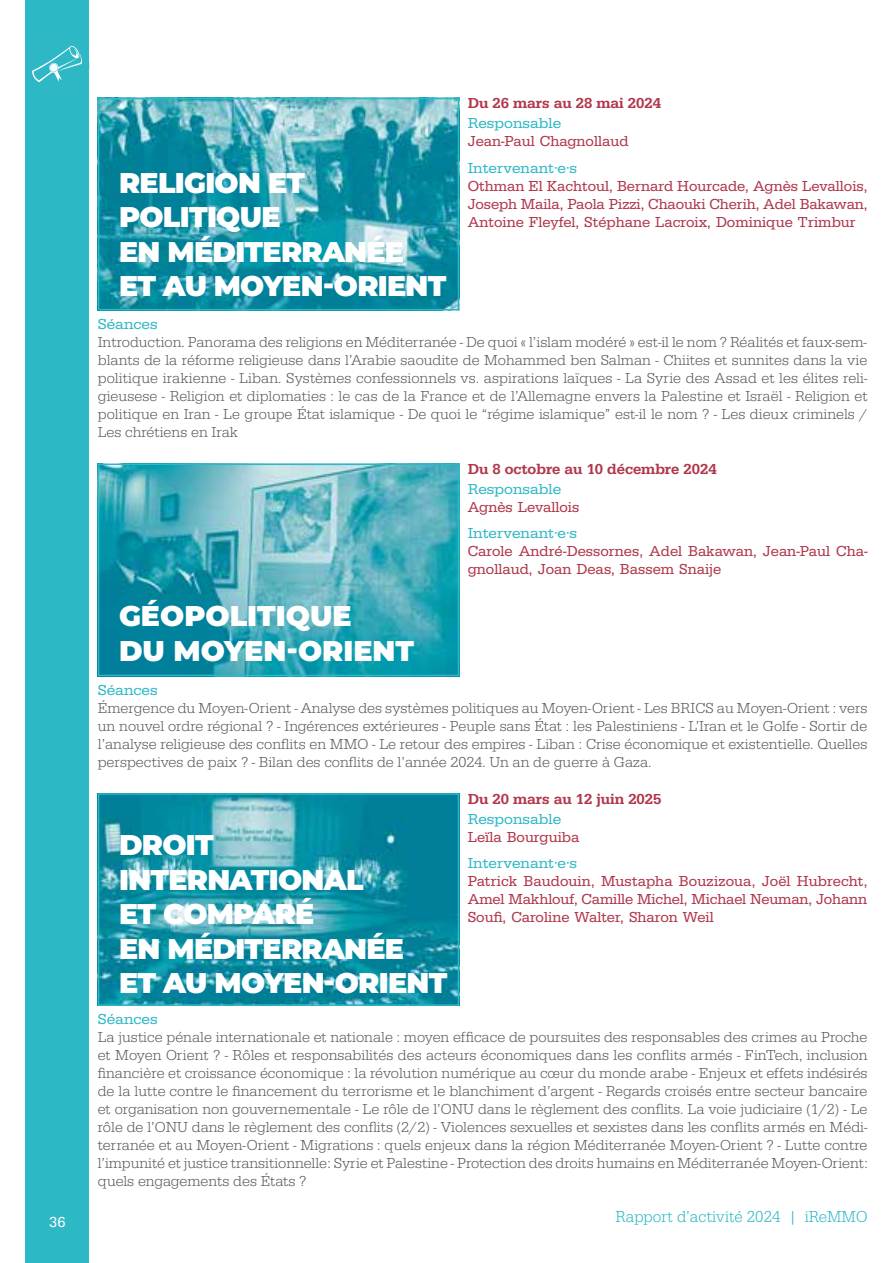
<style>
.page{position:relative;width:893px;height:1263px;background:#fff}
.page>*{position:absolute;margin:0;border:0;box-sizing:border-box;transform-origin:0 0}
.t1{font:900 28.5px/34.5px "Montserrat";letter-spacing:-.025em;color:#fff}
.t2{font:900 28.5px/34.5px "Montserrat";color:#fff}
.t3{font:300 16.5px "Egyptienne URW Nar";color:#2db8c5}
.t4{font:300 15px/18px "Egyptienne URW";color:#575756;text-align:justify}
.t5{font:15px/18px "Egyptienne URW";color:#b0374b;text-align:justify}
.t6{font:15px "Egyptienne URW Wid";color:#2db8c5}
.t7{font:500 15px "Egyptienne URW";color:#b0374b}
.t8{font:15px "Egyptienne URW";color:#fff}
</style>
<div class="page">
<div style="left:26px;top:0;width:63px;height:1263px;background:#2db8c5"></div>
<svg style="left:32px;top:45px;width:50px;height:37px"></svg>
<img style="left:101px;top:101px;width:355px;height:206px">
<div style="left:98px;top:98px;width:361px;height:212px;border:2px solid #2db8c5"></div>
<img style="left:101px;top:466px;width:355px;height:207px">
<div style="left:98px;top:463px;width:361px;height:213px;border:2px solid #2db8c5"></div>
<img style="left:101px;top:796px;width:355px;height:207px">
<div style="left:98px;top:793px;width:361px;height:213px;border:2px solid #2db8c5"></div>
<h1 class="t1" style="left:119px;top:163px;width:329px">RELIGION ET<br>POLITIQUE<br>EN MÉDITERRANÉE<br>ET AU MOYEN-ORIENT</h1>
<p class="t7" style="left:468px;top:94px;width:195px">Du 26 mars au 28 mai 2024</p>
<p class="t6" style="left:468px;top:114px;width:95px">Responsable</p>
<p class="t5" style="left:468px;top:133px;width:162px">Jean-Paul Chagnollaud</p>
<p class="t6" style="left:468px;top:159px;width:111px">Intervenant·e·s</p>
<p class="t5" style="left:468px;top:177px;width:401px">Othman El Kachtoul, Bernard Hourcade, Agnès Levallois, Joseph Maila, Paola Pizzi, Chaouki Cherih, Adel Bakawan, Antoine Fleyfel, Stéphane Lacroix, Dominique Trimbur</p>
<p class="t6" style="left:98px;top:315px;width:61px">Séances</p>
<p class="t4" style="left:98px;top:333px;width:771px">Introduction. Panorama des religions en Méditerranée - De quoi « l’islam modéré » est-il le nom ? Réalités et faux-sem&shy;blants de la réforme religieuse dans l’Arabie saoudite de Mohammed ben Salman - Chiites et sunnites dans la vie politique irakienne - Liban. Systèmes confessionnels vs. aspirations laïques - La Syrie des Assad et les élites reli&shy;gieusese - Religion et diplomaties : le cas de la France et de l’Allemagne envers la Palestine et Israël - Religion et politique en Iran - Le groupe État islamique - De quoi le “régime islamique” est-il le nom ? - Les dieux criminels / Les chrétiens en Irak</p>
<h1 class="t2" style="left:119px;top:597px;width:297px">GÉOPOLITIQUE<br>DU MOYEN-ORIENT</h1>
<p class="t7" style="left:468px;top:460px;width:250px">Du 8 octobre au 10 décembre 2024</p>
<p class="t6" style="left:468px;top:480px;width:95px">Responsable</p>
<p class="t5" style="left:468px;top:498px;width:113px">Agnès Levallois</p>
<p class="t6" style="left:468px;top:525px;width:111px">Intervenant·e·s</p>
<p class="t5" style="left:468px;top:543px;width:401px">Carole André-Dessornes, Adel Bakawan, Jean-Paul Cha&shy;gnollaud, Joan Deas, Bassem Snaije</p>
<p class="t6" style="left:98px;top:681px;width:61px">Séances</p>
<p class="t4" style="left:98px;top:699px;width:771px">Émergence du Moyen-Orient - Analyse des systèmes politiques au Moyen-Orient - Les BRICS au Moyen-Orient : vers un nouvel ordre régional ? - Ingérences extérieures - Peuple sans État : les Palestiniens - L’Iran et le Golfe - Sortir de l’analyse religieuse des conflits en MMO - Le retour des empires - Liban : Crise économique et existentielle. Quelles perspectives de paix ? - Bilan des conflits de l’année 2024. Un an de guerre à Gaza.</p>
<h1 class="t1" style="left:119px;top:826px;width:330px">DROIT<br>INTERNATIONAL<br>ET COMPARÉ<br>EN MÉDITERRANÉE<br>ET AU MOYEN-ORIENT</h1>
<p class="t7" style="left:468px;top:790px;width:195px">Du 20 mars au 12 juin 2025</p>
<p class="t6" style="left:468px;top:810px;width:95px">Responsable</p>
<p class="t5" style="left:468px;top:828px;width:113px">Leïla Bourguiba</p>
<p class="t6" style="left:468px;top:854px;width:111px">Intervenant·e·s</p>
<p class="t5" style="left:468px;top:872px;width:401px">Patrick Baudouin, Mustapha Bouzizoua, Joël Hubrecht, Amel Makhlouf, Camille Michel, Michael Neuman, Johann Soufi, Caroline Walter, Sharon Weil</p>
<p class="t6" style="left:98px;top:1011px;width:61px">Séances</p>
<p class="t4" style="left:98px;top:1029px;width:771px">La justice pénale internationale et nationale : moyen efficace de poursuites des responsables des crimes au Proche et Moyen Orient ? - Rôles et responsabilités des acteurs économiques dans les conflits armés - FinTech, inclusion financière et croissance économique : la révolution numérique au cœur du monde arabe - Enjeux et effets indésirés de la lutte contre le financement du terrorisme et le blanchiment d’argent - Regards croisés entre secteur bancaire et organisation non gouvernementale - Le rôle de l’ONU dans le règlement des conflits. La voie judiciaire (1/2) - Le rôle de l’ONU dans le règlement des conflits (2/2) - Violences sexuelles et sexistes dans les conflits armés en Médi&shy;terranée et au Moyen-Orient - Migrations : quels enjeux dans la région Méditerranée Moyen-Orient ? - Lutte contre l’impunité et justice transitionnelle: Syrie et Palestine - Protection des droits humains en Méditerranée Moyen-Orient: quels engagements des États ?</p>
<p class="t8" style="left:49px;top:1213px;width:18px">36</p>
<p class="t3" style="left:615px;top:1207px;width:253px">Rapport d’activité 2024 | iReMMO</p>
</div>
